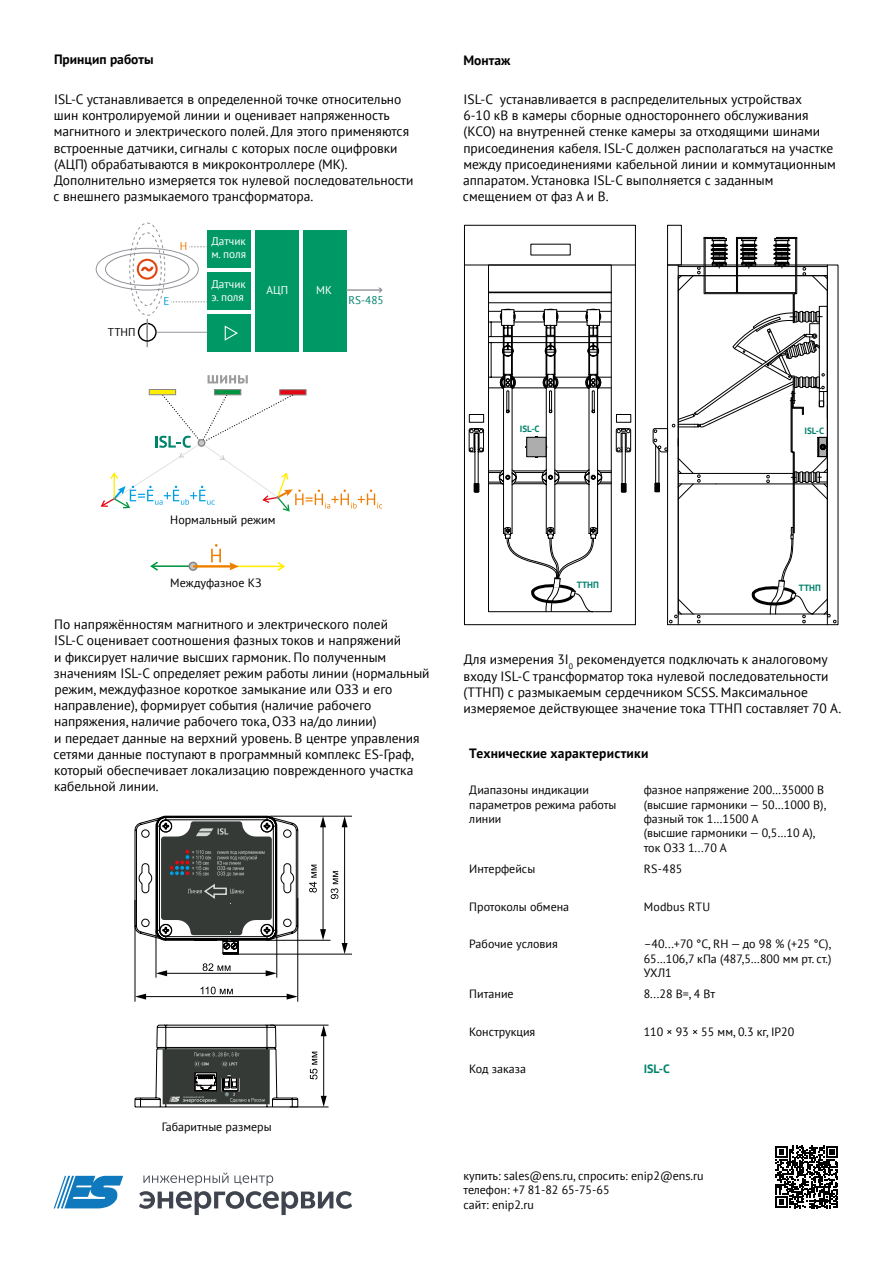
<style>
.page{position:relative;width:893px;height:1263px;background:#fff}
.page>*{position:absolute;margin:0;border:0;box-sizing:border-box;transform-origin:0 0}
.t1{font:13.5px/16.2px "PT Sans";color:#000}
.t2{font:700 13.5px "PT Sans";letter-spacing:.015em;color:#000}
.t3{font:12px/14.4px "PT Sans";color:#010202}
.t4{font:12px/14.4px "PT Sans";color:#000}
.t5{font:12px "PT Sans";letter-spacing:.02em;color:#020304}
.t6{font:700 12px "PT Sans";color:#00836c}
.t7{font:11.25px/13.5px "PT Sans";color:#fff}
.t8{font:11.25px "PT Sans";color:#00836c}
.t9{font:11.25px "PT Sans";color:#000}
.t10{font:11.25px "PT Sans";color:#ef7e08}
.t11{font:11.25px "PT Sans";color:#05a3d3}
.t12{font:700 9px "PT Sans";color:#00836c}
</style>
<div class="page">
<svg style="left:149px;top:389px;width:27px;height:5px"></svg>
<svg style="left:214px;top:389px;width:27px;height:5px"></svg>
<svg style="left:279px;top:389px;width:27px;height:5px"></svg>
<svg style="left:208px;top:375px;width:40px;height:9px"></svg>
<svg style="left:100px;top:394px;width:282px;height:118px"></svg>
<hr style="left:153px;top:565px;width:40px;height:2px;background:#009641">
<svg style="left:150px;top:561px;width:10px;height:10px"></svg>
<div style="left:188px;top:562px;width:10px;height:9px;border:2px solid #878787;border-radius:50%"></div>
<svg style="left:191px;top:544px;width:95px;height:27px"></svg>
<div style="left:667px;top:225px;width:15px;height:40px;border:1px solid #000"></div>
<div style="left:464px;top:225px;width:172px;height:400px;border:1px solid #000"></div>
<hr style="left:464px;top:265px;width:171px;height:1px;background:#000">
<svg style="left:631px;top:378px;width:22px;height:161px"></svg>
<svg style="left:469px;top:265px;width:162px;height:347px"></svg>
<svg style="left:653px;top:237px;width:183px;height:388px"></svg>
<div style="left:105px;top:252px;width:84px;height:34px;border:1px solid #95949b;border-radius:50%"></div>
<div style="left:96px;top:248px;width:103px;height:42px;border:1px solid #95949b;border-radius:50%"></div>
<div style="left:137px;top:259px;width:21px;height:21px;border:2px solid #e04612;border-radius:50%"></div>
<svg style="left:141px;top:266px;width:13px;height:6px"></svg>
<div style="left:133px;top:232px;width:29px;height:74px;border:1px dashed #95949b;border-radius:50%"></div>
<div style="left:129px;top:223px;width:36px;height:93px;border:1px dashed #95949b;border-radius:50%"></div>
<div style="left:207px;top:272px;width:44px;height:38px;background:#096"></div>
<div style="left:207px;top:230px;width:44px;height:38px;background:#096"></div>
<div style="left:255px;top:230px;width:44px;height:122px;background:#096"></div>
<div style="left:207px;top:314px;width:44px;height:38px;background:#096"></div>
<div style="left:138px;top:323px;width:19px;height:19px;border:1px solid #000;border-radius:50%"></div>
<hr style="left:157px;top:332px;width:50px;height:1px;background:#95949b">
<svg style="left:147px;top:319px;width:1px;height:28px"></svg>
<div style="left:303px;top:230px;width:44px;height:122px;background:#096"></div>
<hr style="left:347px;top:289px;width:34px;height:2px;background:#95949b">
<svg style="left:378px;top:288px;width:5px;height:4px"></svg>
<svg style="left:171px;top:302px;width:36px;height:1px"></svg>
<svg style="left:189px;top:246px;width:18px;height:1px"></svg>
<svg style="left:224px;top:325px;width:14px;height:16px"></svg>
<hr style="left:297px;top:898px;width:1px;height:104px;background:#000">
<hr style="left:141px;top:996px;width:151px;height:1px;background:#000">
<svg style="left:287px;top:994px;width:11px;height:5px"></svg>
<svg style="left:136px;top:994px;width:10px;height:5px"></svg>
<hr style="left:135px;top:900px;width:1px;height:102px;background:#000">
<svg style="left:201px;top:987px;width:32px;height:7px"></svg>
<svg style="left:309px;top:865px;width:8px;height:27px"></svg>
<hr style="left:267px;top:940px;width:63px;height:1px;background:#000">
<hr style="left:323px;top:822px;width:1px;height:113px;background:#000">
<svg style="left:320px;top:817px;width:6px;height:10px"></svg>
<svg style="left:320px;top:929px;width:6px;height:11px"></svg>
<svg style="left:331px;top:871px;width:7px;height:28px"></svg>
<hr style="left:238px;top:954px;width:114px;height:1px;background:#000">
<hr style="left:344px;top:822px;width:1px;height:126px;background:#000">
<svg style="left:342px;top:817px;width:6px;height:10px"></svg>
<svg style="left:342px;top:943px;width:6px;height:11px"></svg>
<hr style="left:270px;top:816px;width:82px;height:1px;background:#000">
<hr style="left:277px;top:930px;width:1px;height:48px;background:#000">
<hr style="left:162px;top:973px;width:109px;height:1px;background:#000">
<svg style="left:266px;top:970px;width:11px;height:6px"></svg>
<svg style="left:157px;top:970px;width:10px;height:6px"></svg>
<hr style="left:156px;top:930px;width:1px;height:48px;background:#000">
<svg style="left:203px;top:963px;width:27px;height:8px"></svg>
<svg style="left:310px;top:1052px;width:7px;height:27px"></svg>
<hr style="left:290px;top:1107px;width:39px;height:1px;background:#000">
<hr style="left:323px;top:1031px;width:1px;height:70px;background:#000">
<svg style="left:321px;top:1026px;width:6px;height:10px"></svg>
<svg style="left:321px;top:1096px;width:6px;height:11px"></svg>
<hr style="left:270px;top:1025px;width:59px;height:1px;background:#000">
<svg style="left:134px;top:815px;width:164px;height:140px"></svg>
<svg style="left:134px;top:1024px;width:164px;height:84px"></svg>
<svg style="left:139px;top:1172px;width:213px;height:43px"></svg>
<svg style="left:54px;top:1176px;width:69px;height:32px"></svg>
<svg style="left:775px;top:1146px;width:63px;height:62px"></svg>
<p class="t2" style="left:54px;top:51px;width:101px">Принцип работы</p>
<p class="t2" style="left:463px;top:51px;width:48px">Монтаж</p>
<p class="t1" style="left:53px;top:91px;width:362px">ISL-C устанавливается в определенной точке относительно шин контролируемой линии и оценивает напряженность магнитного и электрического полей. Для этого применяются встроенные датчики, сигналы с которых после оцифровки (АЦП) обрабатываются в микроконтроллере (МК).<br>Дополнительно измеряется ток нулевой последовательности с внешнего размыкаемого трансформатора.</p>
<p class="t10" style="left:180px;top:239px;width:9px">H</p>
<p class="t7" style="left:211px;top:234px;width:36px">Датчик м. поля</p>
<p class="t7" style="left:211px;top:277px;width:36px">Датчик э. поля</p>
<p class="t7" style="left:266px;top:283px;width:23px">АЦП</p>
<p class="t7" style="left:316px;top:283px;width:17px">МК</p>
<p class="t8" style="left:349px;top:293px;width:37px">RS-485</p>
<p class="t11" style="left:163px;top:294px;width:8px">E</p>
<p class="t9" style="left:108px;top:325px;width:29px">ТТНП</p>
<p class="t1" style="left:463px;top:91px;width:374px">ISL-C устанавливается в распределительных устройствах<br>6-10 кВ в камеры сборные одностороннего обслуживания (КСО) на внутренней стенке камеры за отходящими шинами присоединения кабеля. ISL-C должен располагаться на участке между присоединениями кабельной линии и коммутационным аппаратом. Установка ISL-C выполняется с заданным смещением от фаз A и B.</p>
<p class="t4" style="left:170px;top:512px;width:107px">Нормальный режим</p>
<p class="t4" style="left:170px;top:575px;width:93px">Междуфазное КЗ</p>
<p class="t1" style="left:54px;top:616px;width:378px">По напряжённостям магнитного и электрического полей<br>ISL-С оценивает соотношения фазных токов и напряжений<br>и фиксирует наличие высших гармоник. По полученным значениям ISL-C определяет режим работы линии (нормальный режим, междуфазное короткое замыкание или ОЗЗ и его направление), формирует события (наличие рабочего напряжения, наличие рабочего тока, ОЗЗ на/до линии)<br>и передает данные на верхний уровень. В центре управления сетями данные поступают в программный комплекс ES-Граф, который обеспечивает локализацию поврежденного участка кабельной линии.</p>
<p class="t4" style="left:162px;top:1119px;width:111px">Габаритные размеры</p>
<p class="t12" style="left:520px;top:423px;width:21px">ISL-C</p>
<p class="t12" style="left:804px;top:425px;width:21px">ISL-C</p>
<p class="t12" style="left:577px;top:579px;width:24px">ТТНП</p>
<p class="t12" style="left:799px;top:582px;width:24px">ТТНП</p>
<p class="t1" style="left:463px;top:651px;width:379px">Для измерения 3I<sub>0</sub> рекомендуется подключать к аналоговому входу ISL-C трансформатор тока нулевой последовательности (ТТНП) с размыкаемым сердечником SCSS. Максимальное измеряемое действующее значение тока ТТНП составляет 70 А.</p>
<p class="t2" style="left:469px;top:744px;width:181px">Технические характеристики</p>
<p class="t3" style="left:469px;top:782px;width:149px">Диапазоны индикации параметров режима работы линии</p>
<p class="t3" style="left:644px;top:782px;width:184px">фазное напряжение 200…35000 В (высшие гармоники — 50…1000 В), фазный ток 1…1500 А<br>(высшие гармоники — 0,5…10 А), ток ОЗЗ 1...70 А</p>
<p class="t3" style="left:469px;top:861px;width:67px">Интерфейсы</p>
<p class="t5" style="left:644px;top:861px;width:40px">RS-485</p>
<p class="t3" style="left:469px;top:899px;width:101px">Протоколы обмена</p>
<p class="t5" style="left:644px;top:899px;width:68px">Modbus RTU</p>
<p class="t3" style="left:469px;top:936px;width:90px">Рабочие условия</p>
<p class="t3" style="left:644px;top:936px;width:189px;text-align:justify">–40...+70 °С, RH — до 98 % (+25 °С), 65…106,7 кПа (487,5…800 мм рт. ст.)<br>УХЛ1</p>
<p class="t3" style="left:469px;top:986px;width:46px">Питание</p>
<p class="t3" style="left:644px;top:986px;width:73px">8...28 В=, 4 Вт</p>
<p class="t3" style="left:469px;top:1024px;width:67px">Конструкция</p>
<p class="t3" style="left:644px;top:1024px;width:152px">110 × 93 × 55 мм, 0.3 кг, IP20</p>
<p class="t3" style="left:469px;top:1062px;width:58px">Код заказа</p>
<p class="t6" style="left:644px;top:1061px;width:28px">ISL-C</p>
<p class="t4" style="left:463px;top:1168px;width:242px">купить: sales@ens.ru, спросить: enip2@ens.ru телефон: +7 81-82 65-75-65<br>сайт: enip2.ru</p>
</div>
